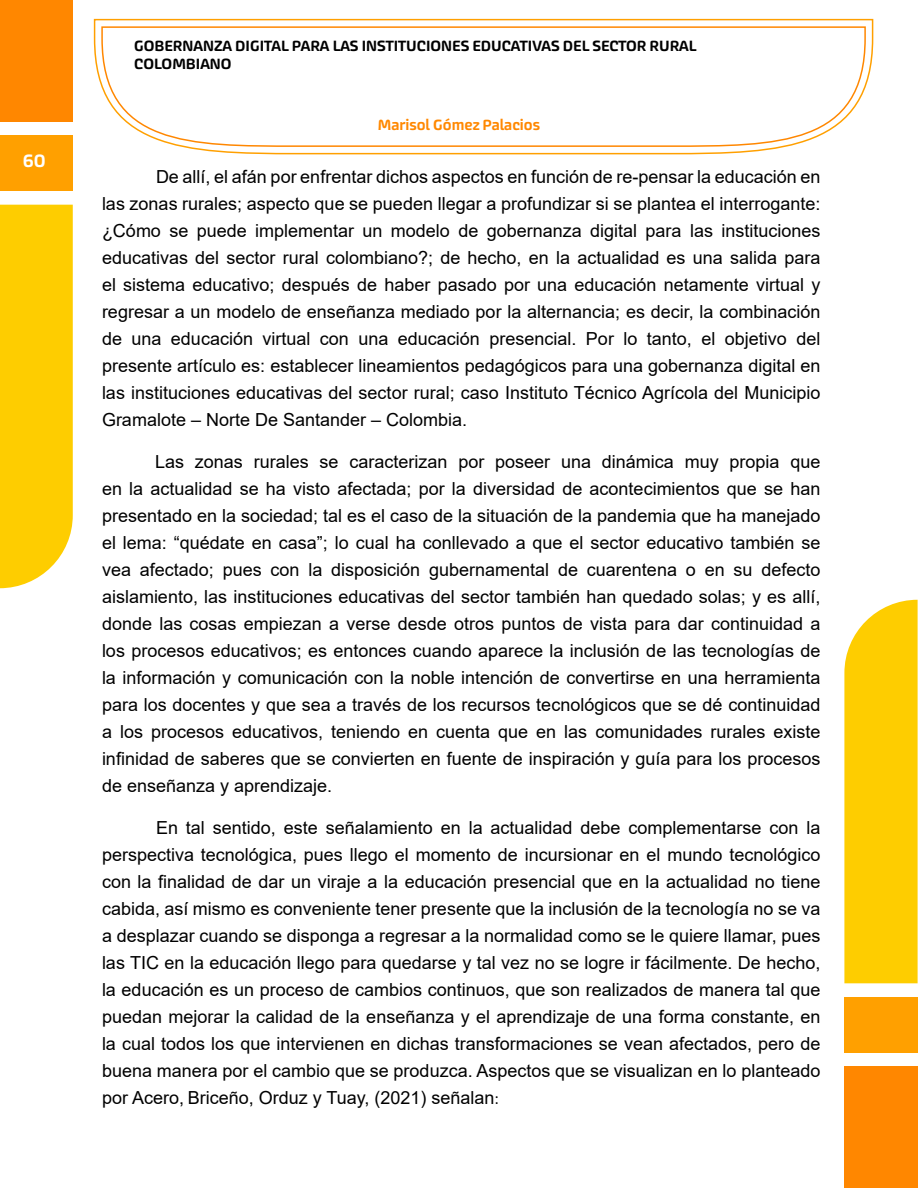
<style>
.page{position:relative;width:918px;height:1188px;background:#fff}
.page>*{position:absolute;margin:0;border:0;box-sizing:border-box;transform-origin:0 0}
.t1{font:18px/27px "Arial";color:#000;text-align:justify}
.t2{font:500 18px "Akceler Aalt";color:#fff}
.t3{font:500 15px/18px "Akceler Aalt";color:#000}
.t4{font:500 15px "Akceler Aalt";color:#f80}
.s1{font-family:"Calibri";font-size:16.5px}
</style>
<div class="page">
<div style="left:0;top:0;width:73px;height:122px;background:#ff8700"></div>
<div style="left:0;top:135px;width:73px;height:56px;background:#ffa000"></div>
<div style="left:0;top:205px;width:73px;height:383px;background:#fecd00"></div>
<div style="left:844px;top:1066px;width:74px;height:122px;background:#ff8700"></div>
<div style="left:844px;top:997px;width:74px;height:56px;background:#ffa000"></div>
<div style="left:844px;top:600px;width:74px;height:383px;background:#fecd00"></div>
<svg style="left:93px;top:18px;width:781px;height:137px"></svg>
<svg style="left:101px;top:26px;width:766px;height:122px"></svg>
<p class="t2" style="left:23px;top:147px;width:24px">60</p>
<p class="t3" style="left:134px;top:36px;width:564px">GOBERNANZA DIGITAL PARA LAS INSTITUCIONES EDUCATIVAS DEL SECTOR RURAL<br>COLOMBIANO</p>
<p class="t4" style="left:378px;top:114px;width:164px">Marisol Gómez Palacios</p>
<p class="t1" style="left:102px;top:163px;width:720px;text-indent:54px">De allí, el afán por enfrentar dichos aspectos en función de re-pensar la educación en las zonas rurales; aspecto que se pueden llegar a profundizar si se plantea el interrogante: ¿Cómo se puede implementar un modelo de gobernanza digital para las instituciones educativas del sector rural colombiano?; de hecho, en la actualidad es una salida para el sistema educativo; después de haber pasado por una educación netamente virtual y regresar a un modelo de enseñanza mediado por la alternancia; es decir, la combinación de una educación virtual con una educación presencial. Por lo tanto, el objetivo del presente artículo es: establecer lineamientos pedagógicos para una gobernanza digital en las instituciones educativas del sector rural; caso Instituto Técnico Agrícola del Municipio Gramalote – Norte De Santander – Colombia.</p>
<p class="t1" style="left:102px;top:448px;width:720px;text-indent:53px">Las zonas rurales se caracterizan por poseer una dinámica muy propia que en la actualidad se ha visto afectada; por la diversidad de acontecimientos que se han presentado en la sociedad; tal es el caso de la situación de la pandemia que ha manejado el lema: “quédate en casa”; lo cual ha conllevado a que el sector educativo también se vea afectado; pues con la disposición gubernamental de cuarentena o en su defecto aislamiento, las instituciones educativas del sector también han quedado solas; y es allí, donde las cosas empiezan a verse desde otros puntos de vista para dar continuidad a los procesos educativos; es entonces cuando aparece la inclusión de las tecnologías de la información y comunicación con la noble intención de convertirse en una herramienta para los docentes y que sea a través de los recursos tecnológicos que se dé continuidad a los procesos educativos, teniendo en cuenta que en las comunidades rurales existe infinidad de saberes que se convierten en fuente de inspiración y guía para los procesos de enseñanza y aprendizaje.</p>
<p class="t1" style="left:102px;top:814px;width:720px;text-indent:54px">En tal sentido, este señalamiento en la actualidad debe complementarse con la perspectiva tecnológica, pues llego el momento de incursionar en el mundo tecnológico con la finalidad de dar un viraje a la educación presencial que en la actualidad no tiene cabida, así mismo es conveniente tener presente que la inclusión de la tecnología no se va a desplazar cuando se disponga a regresar a la normalidad como se le quiere llamar, pues las TIC en la educación llego para quedarse y tal vez no se logre ir fácilmente. De hecho, la educación es un proceso de cambios continuos, que son realizados de manera tal que puedan mejorar la calidad de la enseñanza y el aprendizaje de una forma constante, en la cual todos los que intervienen en dichas transformaciones se vean afectados, pero de buena manera por el cambio que se produzca. Aspectos que se visualizan en lo planteado por Acero, Briceño, Orduz y Tuay, (2021) señalan<span class="s1">:</span></p>
</div>
